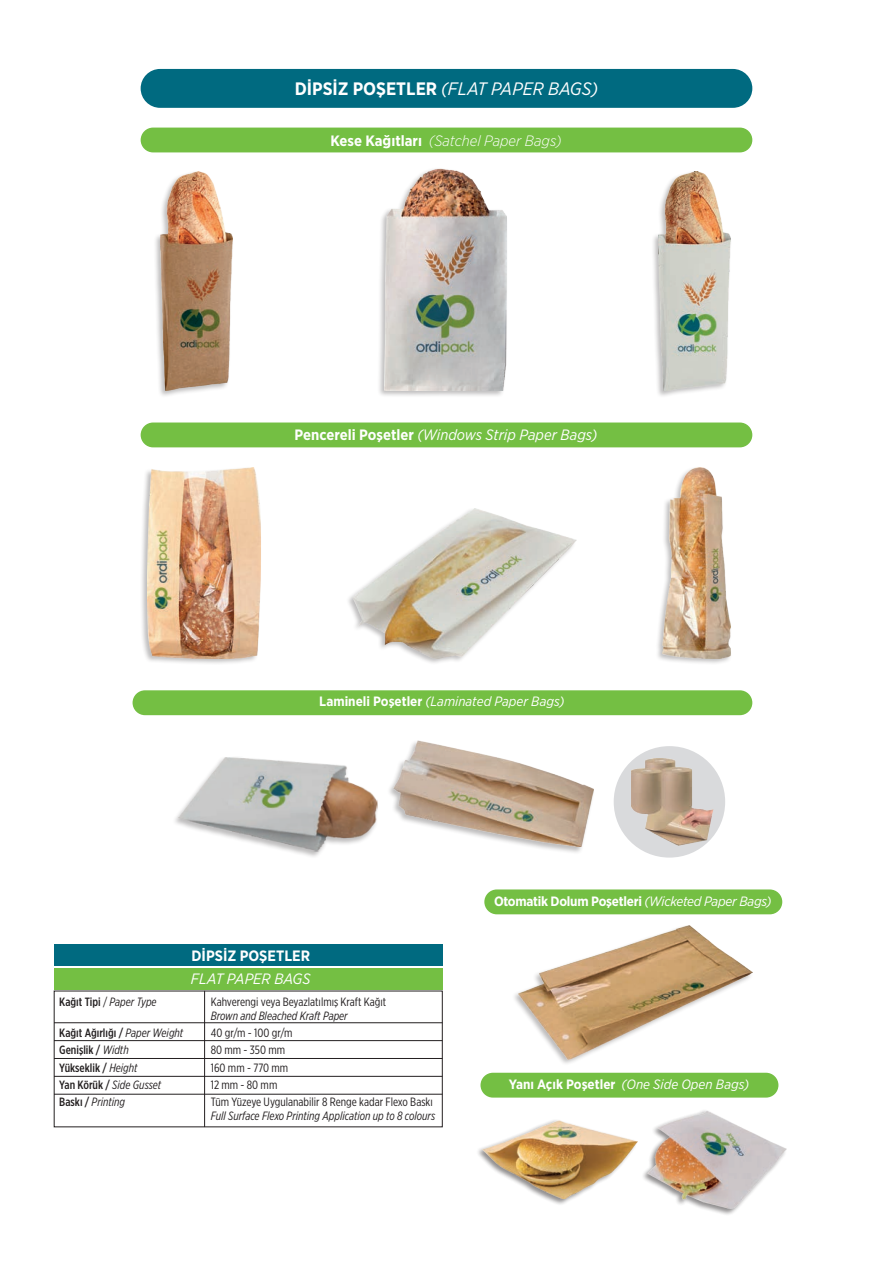
<style>
.page{position:relative;width:893px;height:1263px;background:#fff}
.page>*{position:absolute;margin:0;border:0;box-sizing:border-box;transform-origin:0 0}
.t1{font:italic 18px "Gotham Narrow";color:#fff}
.t2{font:italic 15px "Gotham Narrow";color:#fff}
.t3{font:italic 300 15px "Gotham Narrow";color:#fff}
.t4{font:700 15px "Gotham Narrow";color:#fff}
.t5{font:italic 13.5px "Gotham Narrow";color:#fff}
.t6{font:700 13.5px "Gotham Narrow";letter-spacing:-.02em;color:#fff}
.t7{font:12px "Gotham X Narrow";color:#231f20}
.t8{font:italic 12px "Gotham X Narrow";color:#231f20}
.t9{font:500 12px "Gotham X Narrow";color:#231f20}
.s1{font-weight:700;font-style:normal}
.s2{font-weight:400}
.s3{font-weight:400;font-style:italic}
.s4{font-weight:500;font-style:normal}
</style>
<div class="page">
<div style="left:54px;top:968px;width:388px;height:21px;background:#74bf43"></div>
<div style="left:54px;top:944px;width:388px;height:21px;background:#006a80"></div>
<hr style="left:54px;top:1022px;width:388px;height:1px;background:#231f20">
<hr style="left:54px;top:1040px;width:388px;height:1px;background:#231f20">
<hr style="left:54px;top:1058px;width:388px;height:1px;background:#231f20">
<hr style="left:54px;top:1076px;width:388px;height:1px;background:#231f20">
<hr style="left:54px;top:1094px;width:388px;height:1px;background:#231f20">
<hr style="left:204px;top:991px;width:1px;height:136px;background:#231f20">
<div style="left:141px;top:69px;width:611px;height:39px;background:#006a80;border-radius:19px"></div>
<div style="left:141px;top:422px;width:611px;height:25px;background:#74bf43;border-radius:12px"></div>
<div style="left:140px;top:466px;width:121px;height:200px;background:#231f20;opacity:.3"></div>
<img style="left:147px;top:467px;width:113px;height:191px">
<div style="left:655px;top:466px;width:77px;height:199px;background:#231f20;opacity:.3"></div>
<img style="left:662px;top:467px;width:69px;height:191px">
<div style="left:345px;top:507px;width:232px;height:159px;background:#231f20;opacity:.3"></div>
<img style="left:353px;top:508px;width:223px;height:150px">
<div style="left:484px;top:889px;width:298px;height:25px;background:#74bf43;border-radius:12px"></div>
<img style="left:519px;top:926px;width:233px;height:133px">
<div style="left:133px;top:690px;width:619px;height:25px;background:#74bf43;border-radius:12px"></div>
<div style="left:387px;top:740px;width:208px;height:114px;background:#231f20;opacity:.3"></div>
<img style="left:394px;top:741px;width:200px;height:106px">
<img style="left:176px;top:757px;width:202px;height:99px">
<div style="left:614px;top:746px;width:111px;height:111px;background:#d9dadc;border-radius:50%"></div>
<img style="left:632px;top:758px;width:82px;height:87px">
<div style="left:480px;top:1073px;width:298px;height:24px;background:#74bf43;border-radius:12px"></div>
<div style="left:475px;top:1119px;width:163px;height:87px;background:#231f20;opacity:.3"></div>
<img style="left:483px;top:1120px;width:154px;height:79px">
<div style="left:641px;top:1109px;width:146px;height:107px;background:#231f20;opacity:.3"></div>
<img style="left:647px;top:1110px;width:139px;height:99px">
<div style="left:153px;top:170px;width:81px;height:228px;background:#231f20;opacity:.3"></div>
<img style="left:161px;top:171px;width:71px;height:219px">
<div style="left:651px;top:170px;width:81px;height:228px;background:#231f20;opacity:.3"></div>
<img style="left:659px;top:171px;width:72px;height:219px">
<div style="left:377px;top:167px;width:131px;height:231px;background:#231f20;opacity:.3"></div>
<img style="left:385px;top:167px;width:122px;height:223px">
<div style="left:141px;top:128px;width:611px;height:24px;background:#74bf43;border-radius:12px"></div>
<h1 class="t1" style="left:295px;top:77px;width:305px"><span class="s1">DİPSİZ POŞETLER</span> (FLAT PAPER BAGS)</h1>
<p class="t3" style="left:330px;top:132px;width:233px"><span class="s1">Kese Kağıtları</span> (Satchel Paper Bags)</p>
<p class="t2" style="left:295px;top:425px;width:304px"><span class="s1">Pencereli Poşetler</span> (Windows Strip Paper Bags)</p>
<p class="t5" style="left:319px;top:693px;width:247px"><span class="s1">Lamineli Poşetler</span> (Laminated Paper Bags)</p>
<p class="t4" style="left:191px;top:946px;width:120px">DİPSİZ POŞETLER</p>
<p class="t2" style="left:191px;top:969px;width:121px">FLAT PAPER BAGS</p>
<p class="t9" style="left:59px;top:994px;width:99px">Kağıt Tipi <span class="s2">/</span> <span class="s3">Paper Type</span></p>
<p class="t7" style="left:211px;top:994px;width:177px">Kahverengi veya Beyazlatılmış Kraft Kağıt</p>
<p class="t8" style="left:211px;top:1008px;width:138px">Brown and Bleached Kraft Paper</p>
<p class="t9" style="left:59px;top:1025px;width:125px">Kağıt Ağırlığı / <span class="s3">Paper Weight</span></p>
<p class="t7" style="left:211px;top:1026px;width:83px">40 gr/m - 100 gr/m</p>
<p class="t9" style="left:59px;top:1043px;width:71px">Genişlik / <span class="s3">Width</span></p>
<p class="t7" style="left:211px;top:1043px;width:76px">80 mm - 350 mm</p>
<p class="t9" style="left:59px;top:1060px;width:80px">Yükseklik / <span class="s3">Height</span></p>
<p class="t7" style="left:211px;top:1060px;width:79px">160 mm - 770 mm</p>
<p class="t8" style="left:59px;top:1077px;width:103px"><span class="s4">Yan Körük /</span> Side Gusset</p>
<p class="t7" style="left:211px;top:1077px;width:68px">12 mm - 80 mm</p>
<p class="t8" style="left:59px;top:1095px;width:67px"><span class="s4">Baskı /</span> Printing</p>
<p class="t7" style="left:211px;top:1095px;width:224px">Tüm Yüzeye Uygulanabilir 8 Renge kadar Flexo Baskı</p>
<p class="t8" style="left:211px;top:1109px;width:226px">Full Surface Flexo Printing Application up to 8 colours</p>
<p class="t6" style="left:494px;top:892px;width:279px">Otomatik Dolum Poşetleri <span class="s3">(Wicketed Paper Bags)</span></p>
<p class="t5" style="left:509px;top:1076px;width:242px"><span class="s1">Yanı Açık Poşetler</span> (One Side Open Bags)</p>
</div>
